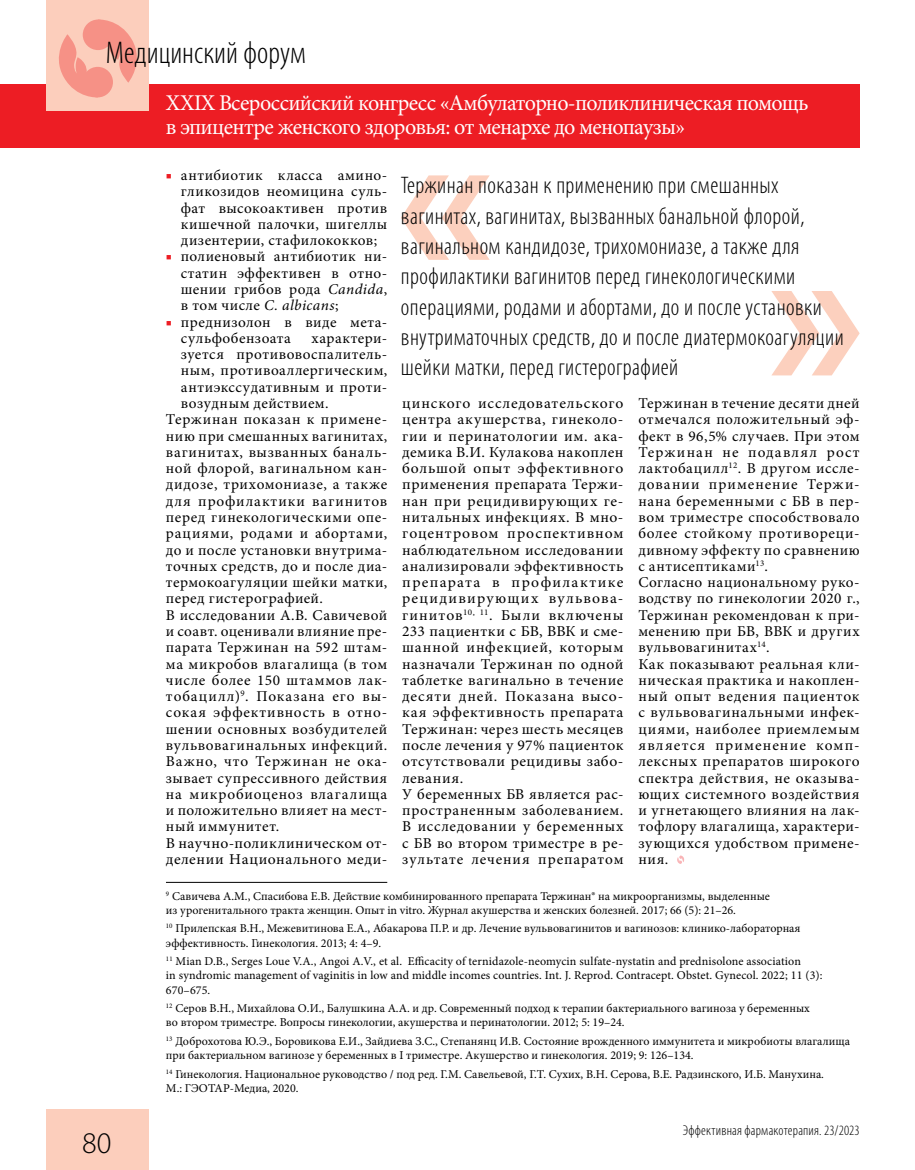
<style>
.page{position:relative;width:915px;height:1170px;background:#fff}
.page>*{position:absolute;margin:0;border:0;box-sizing:border-box;transform-origin:0 0}
.t1{font:300 condensed 31.5px "Myriad Pro";color:#000}
.t2{font:300 30px "Myriad Pro";color:#000}
.t3{font:300 condensed 24px/30.3px "Myriad Pro";letter-spacing:.02em;color:#000}
.t4{font:22.5px/24px "Minion Pro";letter-spacing:-.03em;color:#fff}
.t5{font:15px/16.4px "Minion Pro";letter-spacing:.04em;color:#000;text-align:justify}
.t6{font:15px/16.4px "Minion Pro";letter-spacing:.04em;color:#000;scale:1.04 1}
.t7{font:15px "Minion Pro";letter-spacing:.06em;color:#000}
.t8{font:15px "Minion Pro";letter-spacing:.065em;color:#000}
.t9{font:300 condensed 14.25px "Myriad Pro";letter-spacing:.015em;color:#000}
.t10{font:12px/14.2px "Minion Pro";color:#000}
.s1{color:#ed1d24}
.s2{font-style:italic}
</style>
<div class="page">
<div style="left:0;top:84px;width:859px;height:63px;background:#ed1d24"></div>
<div style="left:47px;top:0;width:102px;height:111px;background:#fccebc"></div>
<div style="left:47px;top:1108px;width:102px;height:61px;background:#fccebc"></div>
<svg style="left:59px;top:19px;width:78px;height:79px"></svg>
<hr style="left:166px;top:882px;width:221px;height:1px;background:#000">
<svg style="left:401px;top:175px;width:88px;height:85px"></svg>
<svg style="left:771px;top:291px;width:88px;height:84px"></svg>
<svg style="left:677px;top:855px;width:7px;height:8px"></svg>
<h1 class="t1" style="left:106px;top:34px;width:201px">Медицинский форум</h1>
<h3 class="t4" style="left:166px;top:90px;width:644px">XXIX Всероссийский конгресс «Амбулаторно-поликлиническая помощь в эпицентре женского здоровья: от менархе до менопаузы»</h3>
<h2 class="t2" style="left:82px;top:1126px;width:31px">80</h2>
<p class="t5" style="left:181px;top:167px;width:208px;text-indent:-15px"><span class="s1">■</span> антибиотик класса амино&shy;гликозидов неомицина суль&shy;фат высокоактивен против кишечной палочки, шигеллы дизентерии, стафилококков;</p>
<p class="t5" style="left:181px;top:248px;width:208px;text-indent:-15px"><span class="s1">■</span> полиеновый антибиотик ни&shy;статин эффективен в отно&shy;шении грибов рода <span class="s2">Candida</span>, в том числе <span class="s2">C. albicans</span>;</p>
<p class="t5" style="left:181px;top:313px;width:208px;text-indent:-15px"><span class="s1">■</span> преднизолон в виде мета&shy;сульфобензоата</p>
<p class="t3" style="left:401px;top:170px;width:444px">Тержинан показан к применению при смешанных вагинитах, вагинитах, вызванных банальной флорой, вагинальном кандидозе, трихомониазе, а также для профилактики вагинитов перед гинекологическими операциями, родами и абортами, до и после установки внутриматочных средств, до и после диатермокоагуляции шейки матки, перед гистерографией</p>
<p class="t5" style="left:638px;top:395px;width:223px;text-align:left">Тержинан в течение десяти дней отмечался положительный эф&shy;фект в 96,5% случаев. При этом<br>Тержинан не подавлял рост лактобацилл<sup>12</sup>. В другом иссле&shy;довании применение Тержи&shy;нана беременными с БВ в пер&shy;вом триместре способствовало более стойкому противореци&shy;дивному эффекту по сравнению с антисептиками<sup>13</sup>.<br>Согласно национальному руко&shy;водству по гинекологии 2020 г.,<br>Тержинан рекомендован к при&shy;менению при БВ, ВВК и других вульвовагинитах<sup>14</sup>.<br>Как показывают реальная кли&shy;ническая практика и накоплен&shy;ный опыт ведения пациенток с вульвовагинальными инфек&shy;циями, наиболее приемлемым является применение комп&shy;лексных препаратов широкого спектра действия, не оказыва&shy;ющих системного воздействия и угнетающего влияния на лак&shy;тофлору влагалища, характери&shy;зующихся удобством примене&shy;ния.</p>
<p class="t5" style="left:311px;top:330px;width:77px">характери-</p>
<p class="t5" style="left:181px;top:346px;width:208px">зуется противовоспалитель-</p>
<p class="t5" style="left:181px;top:362px;width:208px">ным, противоаллергическим,</p>
<p class="t5" style="left:181px;top:379px;width:208px">антиэкссудативным и проти-</p>
<p class="t5" style="left:181px;top:395px;width:149px">возудным действием.</p>
<p class="t5" style="left:166px;top:411px;width:223px">Тержинан показан к примене-</p>
<p class="t5" style="left:166px;top:427px;width:223px">нию при смешанных вагинитах,</p>
<p class="t5" style="left:166px;top:444px;width:223px">вагинитах, вызванных баналь-</p>
<p class="t5" style="left:166px;top:460px;width:223px">ной флорой, вагинальном кан-</p>
<p class="t5" style="left:166px;top:476px;width:223px">дидозе, трихомониазе, а также</p>
<p class="t7" style="left:166px;top:491px;width:223px">для профилактики вагинитов</p>
<p class="t5" style="left:166px;top:509px;width:223px">перед гинекологическими опе-</p>
<p class="t7" style="left:166px;top:523px;width:223px">рациями, родами и абортами,</p>
<p class="t5" style="left:166px;top:541px;width:223px">до и после установки внутрима-</p>
<p class="t5" style="left:166px;top:558px;width:223px">точных средств, до и после диа-</p>
<p class="t5" style="left:166px;top:574px;width:223px">термокоагуляции шейки матки,</p>
<p class="t5" style="left:166px;top:590px;width:158px">перед гистерографией.</p>
<p class="t5" style="left:166px;top:606px;width:223px">В исследовании А.В. Савичевой</p>
<p class="t5" style="left:166px;top:623px;width:223px">и соавт. оценивали влияние пре-</p>
<p class="t5" style="left:166px;top:639px;width:223px">парата Тержинан на 592 штам-</p>
<p class="t5" style="left:166px;top:655px;width:223px">ма микробов влагалища (в том</p>
<p class="t5" style="left:166px;top:672px;width:223px">числе более 150 штаммов лак-</p>
<p class="t8" style="left:166px;top:686px;width:223px">тобацилл)<sup>9</sup>. Показана его вы-</p>
<p class="t7" style="left:166px;top:702px;width:223px">сокая эффективность в отно-</p>
<p class="t5" style="left:166px;top:720px;width:223px">шении основных возбудителей</p>
<p class="t5" style="left:166px;top:737px;width:223px">вульвовагинальных инфекций.</p>
<p class="t5" style="left:166px;top:753px;width:223px">Важно, что Тержинан не ока-</p>
<p class="t5" style="left:166px;top:769px;width:223px">зывает супрессивного действия</p>
<p class="t5" style="left:166px;top:785px;width:223px">на микробиоценоз влагалища</p>
<p class="t5" style="left:166px;top:802px;width:223px">и положительно влияет на мест-</p>
<p class="t5" style="left:166px;top:818px;width:115px">ный иммунитет.</p>
<p class="t6" style="left:166px;top:834px;width:214px">В научно-поликлиническом от-</p>
<p class="t6" style="left:166px;top:851px;width:214px">делении Национального меди-</p>
<p class="t6" style="left:402px;top:395px;width:214px">цинского исследовательского центра акушерства, гинеколо&shy;гии и перинатологии им. ака&shy;демика В.И. Кулакова накоплен большой опыт эффективного применения препарата Тержи&shy;нан при рецидивирующих ге&shy;нитальных инфекциях. В мно&shy;гоцентровом проспективном наблюдательном исследовании анализировали эффективность препарата в профилактике рецидивирующих вульвова&shy;гинитов<sup>10,</sup> <sup>11</sup>. Были включены<br>233 пациентки с БВ, ВВК и сме&shy;шанной инфекцией, которым назначали Тержинан по одной таблетке вагинально в течение десяти дней. Показана высо&shy;кая эффективность препарата<br>Тержинан: через шесть месяцев после лечения у 97% пациенток отсутствовали рецидивы забо&shy;левания.<br>У беременных БВ является рас&shy;пространенным заболеванием.<br>В исследовании у беременных с БВ во втором триместре в ре&shy;зультате лечения препаратом</p>
<p class="t10" style="left:166px;top:888px;width:605px"><sup>9</sup> Савичева А.М., Спасибова Е.В. Действие комбинированного препарата Тержинан® на микроорганизмы, выделенные из урогенитального тракта женщин. Опыт in vitro. Журнал акушерства и женских болезней. 2017; 66 (5): 21–26.</p>
<p class="t10" style="left:166px;top:921px;width:636px"><sup>10</sup> Прилепская В.Н., Межевитинова Е.А., Абакарова П.Р. и др. Лечение вульвовагинитов и вагинозов: клинико-лабораторная эффективность. Гинекология. 2013; 4: 4–9.</p>
<p class="t10" style="left:166px;top:954px;width:658px"><sup>11</sup> Mian D.B., Serges Loue V.A., Angoi A.V., et al. Efficacity of ternidazole-neomycin sulfate-nystatin and prednisolone association<br>in syndromic management of vaginitis in low and middle incomes countries. Int. J. Reprod. Contracept. Obstet. Gynecol. 2022; 11 (3):<br>670–675.</p>
<p class="t10" style="left:166px;top:1001px;width:645px"><sup>12</sup> Серов В.Н., Михайлова О.И., Балушкина А.А. и др. Современный подход к терапии бактериального вагиноза у беременных во втором триместре. Вопросы гинекологии, акушерства и перинатологии. 2012; 5: 19–24.</p>
<p class="t10" style="left:166px;top:1033px;width:685px"><sup>13</sup> Доброхотова Ю.Э., Боровикова Е.И., Зайдиева З.С., Степанянц И.В. Состояние врожденного иммунитета и микробиоты влагалища при бактериальном вагинозе у беременных в I триместре. Акушерство и гинекология. 2019; 9: 126–134.</p>
<p class="t10" style="left:166px;top:1066px;width:659px"><sup>14</sup> Гинекология. Национальное руководство / под ред. Г.М. Савельевой, Г.Т. Сухих, В.Н. Серова, В.Е. Радзинского, И.Б. Манухина.<br>М.: ГЭОТАР-Медиа, 2020.</p>
<p class="t9" style="left:682px;top:1121px;width:178px">Эффективная фармакотерапия. 23/2023</p>
</div>
